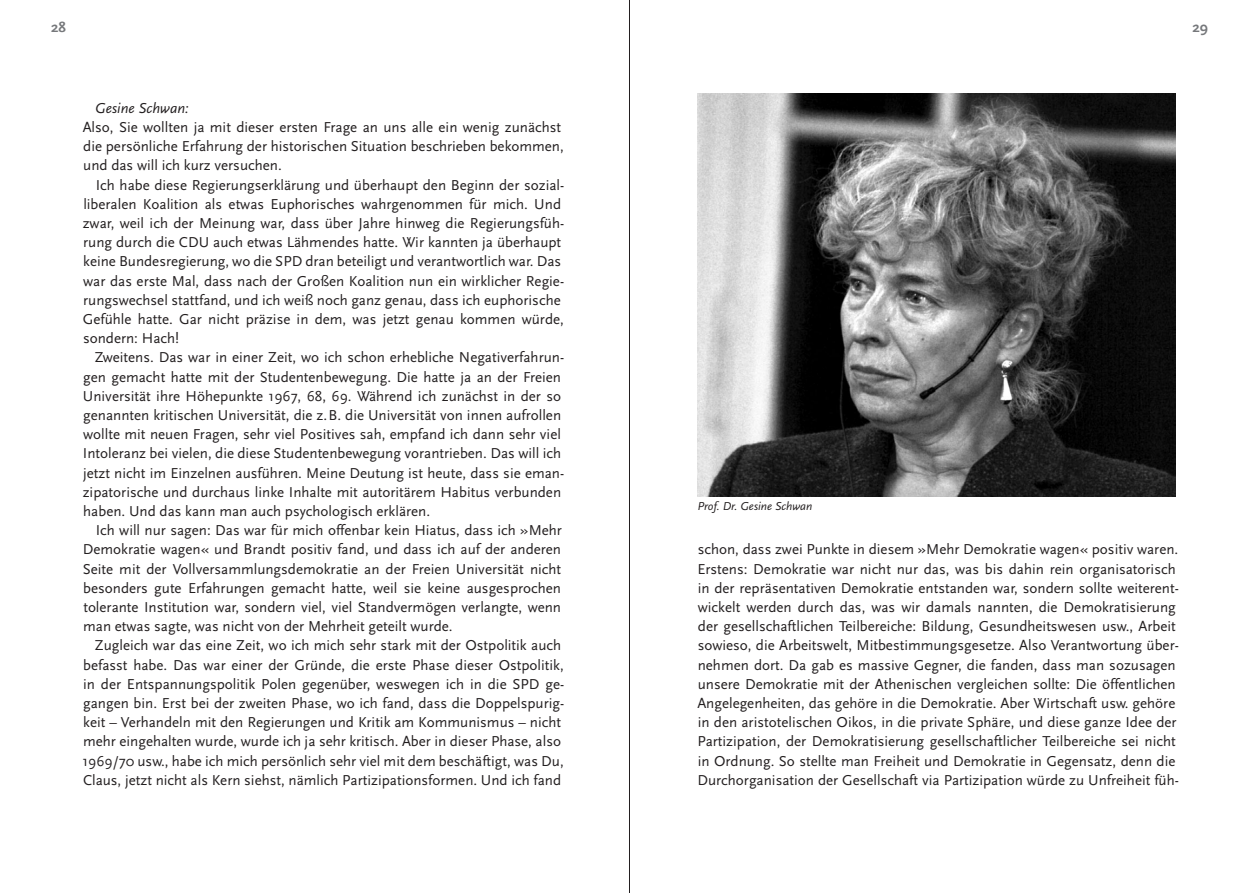
<style>
.page{position:relative;width:1259px;height:893px;background:#fff}
.page>*{position:absolute;margin:0;border:0;box-sizing:border-box;transform-origin:0 0}
.t1{font:15px/19.2px "Scala Sans";color:#231f20}
.t2{font:italic 15px "Scala Sans";color:#231f20}
.t3{font:700 15px "Scala Sans";color:#76787b}
.t4{font:italic 12px "Scala Sans";color:#231f20}
</style>
<div class="page">
<img style="left:697px;top:94px;width:479px;height:403px">
<hr style="left:629px;top:0;width:1px;height:893px;background:#231f20">
<p class="t3" style="left:51px;top:19px;width:16px">28</p>
<p class="t3" style="left:1192px;top:19px;width:17px">29</p>
<p class="t2" style="left:95px;top:100px;width:95px">Gesine Schwan:</p>
<p class="t1" style="left:83px;top:118px;width:483px">Also, Sie wollten ja mit dieser ersten Frage an uns alle ein wenig zunächst die persönliche Erfahrung der historischen Situation beschrieben bekommen, und das will ich kurz versuchen.</p>
<p class="t1" style="left:83px;top:175px;width:483px;text-indent:13px">Ich habe diese Regierungserklärung und überhaupt den Beginn der sozial&shy;liberalen Koalition als etwas Euphorisches wahrgenommen für mich. Und zwar, weil ich der Meinung war, dass über Jahre hinweg die Regierungsfüh&shy;rung durch die CDU auch etwas Lähmendes hatte. Wir kannten ja überhaupt keine Bundesregierung, wo die SPD dran beteiligt und verantwortlich war. Das war das erste Mal, dass nach der Großen Koalition nun ein wirklicher Regie&shy;rungswechsel stattfand, und ich weiß noch ganz genau, dass ich euphorische Gefühle hatte. Gar nicht präzise in dem, was jetzt genau kommen würde, sondern: Hach!</p>
<p class="t1" style="left:83px;top:348px;width:483px;text-indent:12px">Zweitens. Das war in einer Zeit, wo ich schon erhebliche Negativerfahrun&shy;gen gemacht hatte mit der Studentenbewegung. Die hatte ja an der Freien Universität ihre Höhepunkte 1967, 68, 69. Während ich zunächst in der so genannten kritischen Universität, die z.B. die Universität von innen aufrollen wollte mit neuen Fragen, sehr viel Positives sah, empfand ich dann sehr viel Intoleranz bei vielen, die diese Studentenbewegung vorantrieben. Das will ich jetzt nicht im Einzelnen ausführen. Meine Deutung ist heute, dass sie eman&shy;zipatorische und durchaus linke Inhalte mit autoritärem Habitus verbunden haben. Und das kann man auch psychologisch erklären.</p>
<p class="t1" style="left:83px;top:521px;width:481px;text-align:justify;text-indent:13px">Ich will nur sagen: Das war für mich offenbar kein Hiatus, dass ich »Mehr Demokratie wagen« und Brandt positiv fand, und dass ich auf der anderen Seite mit der Vollversammlungsdemokratie an der Freien Universität nicht besonders gute Erfahrungen gemacht hatte, weil sie keine ausgesprochen tolerante Institution war, sondern viel, viel Standvermögen verlangte, wenn man etwas sagte, was nicht von der Mehrheit geteilt wurde.</p>
<p class="t1" style="left:82px;top:636px;width:483px;text-indent:12px">Zugleich war das eine Zeit, wo ich mich sehr stark mit der Ostpolitik auch befasst habe. Das war einer der Gründe, die erste Phase dieser Ostpolitik, in der Entspannungspolitik Polen gegenüber, weswegen ich in die SPD ge&shy;gangen bin. Erst bei der zweiten Phase, wo ich fand, dass die Doppelspurig&shy;keit – Verhandeln mit den Regierungen und Kritik am Kommunismus – nicht mehr eingehalten wurde, wurde ich ja sehr kritisch. Aber in dieser Phase, also 1969/70 usw., habe ich mich persönlich sehr viel mit dem beschäftigt, was Du, Claus, jetzt nicht als Kern siehst, nämlich Partizipationsformen. Und ich fand</p>
<p class="t4" style="left:697px;top:500px;width:116px">Prof. Dr. Gesine Schwan</p>
<p class="t1" style="left:697px;top:540px;width:483px">schon, dass zwei Punkte in diesem »Mehr Demokratie wagen« positiv waren.<br>Erstens: Demokratie war nicht nur das, was bis dahin rein organisatorisch in der repräsentativen Demokratie entstanden war, sondern sollte weiterent&shy;wickelt werden durch das, was wir damals nannten, die Demokratisierung der gesellschaftlichen Teilbereiche: Bildung, Gesundheitswesen usw., Arbeit sowieso, die Arbeitswelt, Mitbestimmungsgesetze. Also Verantwortung über&shy;nehmen dort. Da gab es massive Gegner, die fanden, dass man sozusagen unsere Demokratie mit der Athenischen vergleichen sollte: Die öffentlichen Angelegenheiten, das gehöre in die Demokratie. Aber Wirtschaft usw. gehöre in den aristotelischen Oikos, in die private Sphäre, und diese ganze Idee der Partizipation, der Demokratisierung gesellschaftlicher Teilbereiche sei nicht in Ordnung. So stellte man Freiheit und Demokratie in Gegensatz, denn die Durchorganisation der Gesellschaft via Partizipation würde zu Unfreiheit füh-</p>
</div>
